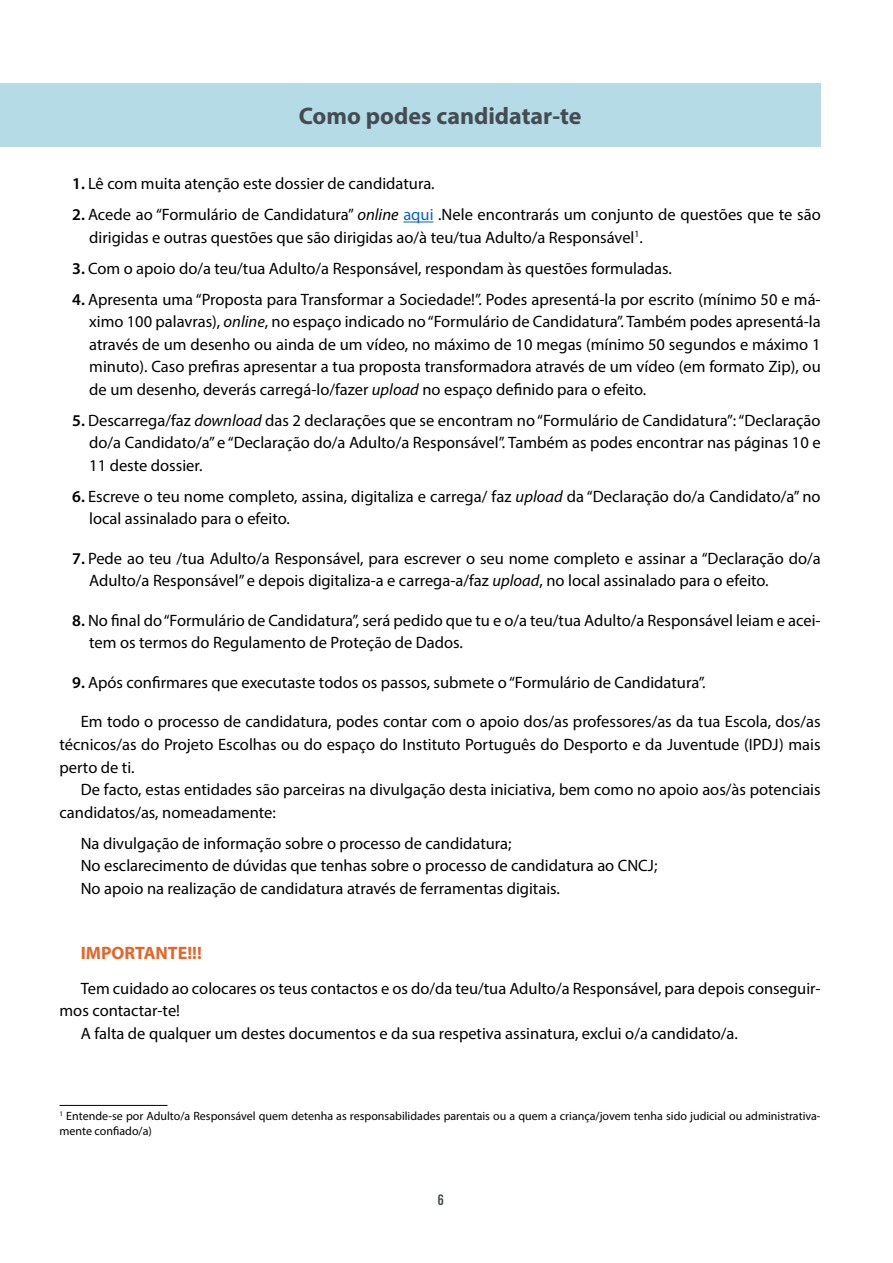
<style>
.page{position:relative;width:893px;height:1263px;background:#fff}
.page>*{position:absolute;margin:0;border:0;box-sizing:border-box;transform-origin:0 0}
.t1{font:700 24px "Myriad Pro";color:#444c53}
.t2{font:700 18px "Myriad Pro";color:#e46628}
.t3{font:16.5px/22.5px "Myriad Pro";color:#000}
.t4{font:700 15px "Bebas Neue";color:#444c53}
.t5{font:12px/15px "Myriad Pro";color:#000}
.s1{font-weight:600}
.s2{font-style:italic}
.s3{color:#0563c1}
</style>
<div class="page">
<div style="left:0;top:83px;width:821px;height:64px;background:#b5dbe6"></div>
<hr style="left:403px;top:222px;width:30px;height:1px;background:#0563c1">
<hr style="left:60px;top:1105px;width:108px;height:1px;background:#000">
<h1 class="t1" style="left:299px;top:101px;width:284px">Como podes candidatar-te</h1>
<p class="t3" style="left:72px;top:172px;width:364px"><span class="s1">1.</span> Lê com muita atenção este dossier de candidatura.</p>
<p class="t3" style="left:89px;top:203px;width:733px;text-indent:-17px"><span class="s1">2.</span> Acede ao “Formulário de Candidatura” <span class="s2">online</span> <span class="s3">aqui</span> .Nele encontrarás um conjunto de questões que te são dirigidas e outras questões que são dirigidas ao/à teu/tua Adulto/a Responsável<sup>1</sup>.</p>
<p class="t3" style="left:72px;top:257px;width:601px"><span class="s1">3.</span> Com o apoio do/a teu/tua Adulto/a Responsável, respondam às questões formuladas.</p>
<p class="t3" style="left:89px;top:288px;width:733px;text-align:justify;text-indent:-17px"><span class="s1">4.</span> Apresenta uma “Proposta para Transformar a Sociedade!”. Podes apresentá-la por escrito (mínimo 50 e má&shy;ximo 100 palavras), <span class="s2">online</span>, no espaço indicado no “Formulário de Candidatura”. Também podes apresentá-la através de um desenho ou ainda de um vídeo, no máximo de 10 megas (mínimo 50 segundos e máximo 1 minuto). Caso prefiras apresentar a tua proposta transformadora através de um vídeo (em formato Zip), ou de um desenho, deverás carregá-lo/fazer <span class="s2">upload</span> no espaço definido para o efeito.</p>
<p class="t3" style="left:89px;top:409px;width:733px;text-align:justify;text-indent:-17px"><span class="s1">5.</span> Descarrega/faz <span class="s2">download</span> das 2 declarações que se encontram no “Formulário de Candidatura”: “Declaração do/a Candidato/a” e “Declaração do/a Adulto/a Responsável”. Também as podes encontrar nas páginas 10 e 11 deste dossier.</p>
<p class="t3" style="left:89px;top:485px;width:733px;text-indent:-17px"><span class="s1">6.</span> Escreve o teu nome completo, assina, digitaliza e carrega/ faz <span class="s2">upload</span> da “Declaração do/a Candidato/a” no local assinalado para o efeito.</p>
<p class="t3" style="left:89px;top:547px;width:733px;text-indent:-17px"><span class="s1">7.</span> Pede ao teu /tua Adulto/a Responsável, para escrever o seu nome completo e assinar a “Declaração do/a<br>Adulto/a Responsável” e depois digitaliza-a e carrega-a/faz <span class="s2">upload</span>, no local assinalado para o efeito.</p>
<p class="t3" style="left:89px;top:609px;width:733px;text-indent:-17px"><span class="s1">8.</span> No final do “Formulário de Candidatura”, será pedido que tu e o/a teu/tua Adulto/a Responsável leiam e acei&shy;tem os termos do Regulamento de Proteção de Dados.</p>
<p class="t3" style="left:72px;top:671px;width:635px"><span class="s1">9.</span> Após confirmares que executaste todos os passos, submete o “Formulário de Candidatura”.</p>
<p class="t3" style="left:60px;top:710px;width:763px;text-align:justify;text-indent:21px">Em todo o processo de candidatura, podes contar com o apoio dos/as professores/as da tua Escola, dos/as técnicos/as do Projeto Escolhas ou do espaço do Instituto Português do Desporto e da Juventude (IPDJ) mais perto de ti.</p>
<p class="t3" style="left:60px;top:778px;width:763px;text-indent:21px">De facto, estas entidades são parceiras na divulgação desta iniciativa, bem como no apoio aos/às potenciais candidatos/as, nomeadamente:</p>
<p class="t3" style="left:81px;top:831px;width:578px">Na divulgação de informação sobre o processo de candidatura;<br>No esclarecimento de dúvidas que tenhas sobre o processo de candidatura ao CNCJ;<br>No apoio na realização de candidatura através de ferramentas digitais.</p>
<p class="t2" style="left:81px;top:941px;width:123px">IMPORTANTE!!!</p>
<p class="t3" style="left:81px;top:977px;width:741px">Tem cuidado ao colocares os teus contactos e os do/da teu/tua Adulto/a Responsável, para depois conseguir-</p>
<p class="t3" style="left:60px;top:999px;width:122px">mos contactar-te!</p>
<p class="t3" style="left:81px;top:1022px;width:658px">A falta de qualquer um destes documentos e da sua respetiva assinatura, exclui o/a candidato/a.</p>
<p class="t5" style="left:60px;top:1109px;width:763px"><sup>1</sup> Entende-se por Adulto/a Responsável quem detenha as responsabilidades parentais ou a quem a criança/jovem tenha sido judicial ou administrativa&shy;mente confiado/a)</p>
<p class="t4" style="left:438px;top:1191px;width:7px">6</p>
</div>
